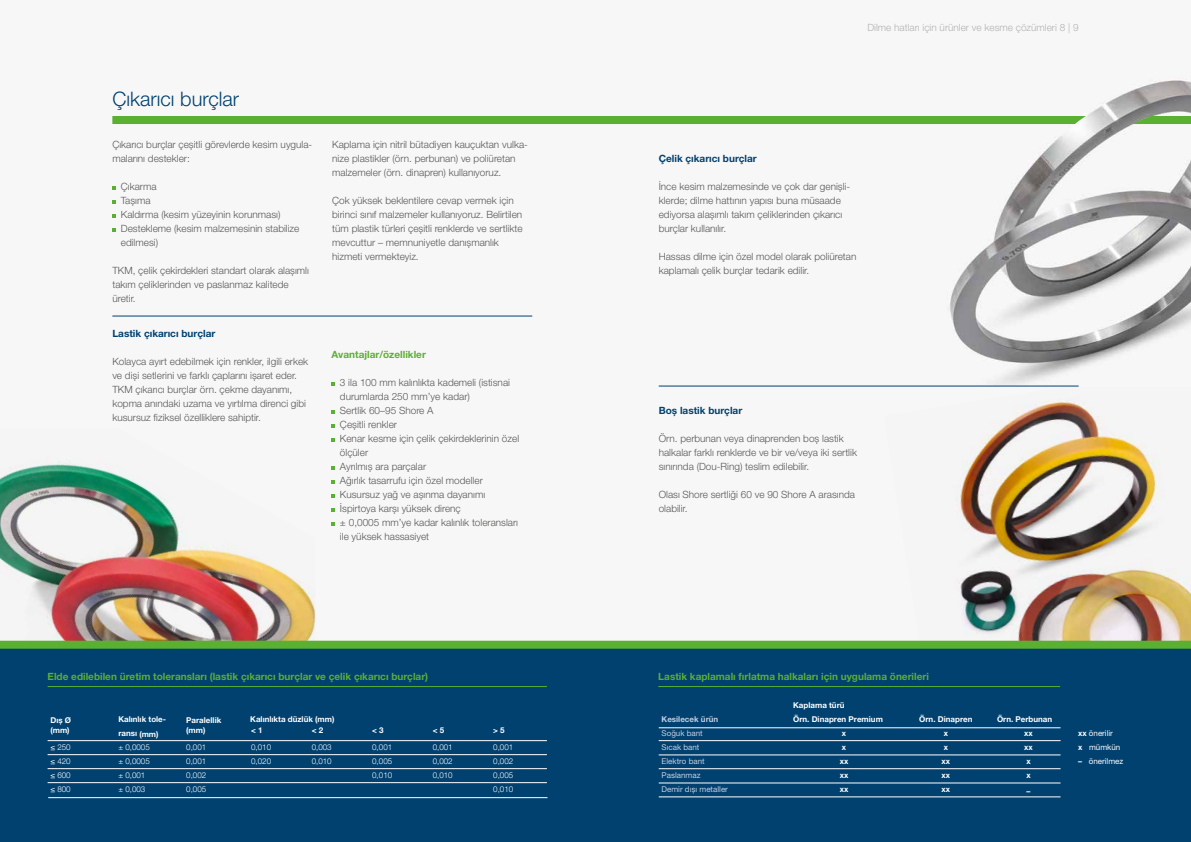
<style>
.page{position:relative;width:1191px;height:842px;background:#fff}
.page>*{position:absolute;margin:0;border:0;box-sizing:border-box;transform-origin:0 0}
.t1{font:300 20px "Helvetica Neue LT Pro";color:#004170}
.t2{font:300 10px/14px "Helvetica Neue LT Pro";color:#575756}
.t3{font:700 10px "Helvetica Neue LT Pro";color:#5ab031}
.t4{font:700 10px "Helvetica Neue LT Pro";color:#004170}
.t5{font:300 10px "Helvetica Neue LT Pro";color:#b3b2b2}
.t6{font:700 8px/14px "Helvetica Neue LT Pro";color:#fff}
.t7{font:300 8px/14px "Helvetica Neue LT Pro";color:#fff;text-align:justify}
.t8{font:8px/14px "Helvetica Neue LT Pro";color:#c4cee1}
.t9{font:8px/14px "Helvetica Neue LT Pro";color:#fff}
.t10{font:700 8px "Helvetica Neue LT Pro";color:#c4cee1}
.s1{font-weight:700}
</style>
<div class="page">
<img style="left:883px;top:386px;width:308px;height:255px">
<img style="left:0;top:452px;width:315px;height:189px">
<div style="left:0;top:649px;width:1191px;height:193px;background:#004170"></div>
<div style="left:0;top:641px;width:1191px;height:8px;background:#5ab031"></div>
<img style="left:912px;top:78px;width:279px;height:308px">
<div style="left:112px;top:116px;width:946px;height:8px;background:#5ab031"></div>
<svg style="left:331px;top:382px;width:4px;height:4px"></svg>
<svg style="left:331px;top:410px;width:4px;height:4px"></svg>
<svg style="left:331px;top:424px;width:4px;height:4px"></svg>
<svg style="left:331px;top:438px;width:4px;height:4px"></svg>
<svg style="left:331px;top:466px;width:4px;height:4px"></svg>
<svg style="left:331px;top:480px;width:4px;height:4px"></svg>
<svg style="left:331px;top:494px;width:4px;height:4px"></svg>
<svg style="left:331px;top:508px;width:4px;height:4px"></svg>
<svg style="left:331px;top:522px;width:4px;height:4px"></svg>
<hr style="left:658px;top:386px;width:420px;height:1px;background:#004170">
<hr style="left:658px;top:686px;width:402px;height:1px;background:#5ab031">
<hr style="left:658px;top:740px;width:402px;height:1px;background:#fff">
<hr style="left:658px;top:727px;width:402px;height:1px;background:#fff">
<hr style="left:658px;top:755px;width:402px;height:1px;background:#fff">
<hr style="left:658px;top:768px;width:402px;height:1px;background:#fff">
<hr style="left:658px;top:797px;width:402px;height:1px;background:#fff">
<hr style="left:658px;top:783px;width:402px;height:1px;background:#fff">
<hr style="left:48px;top:686px;width:499px;height:1px;background:#5ab031">
<svg style="left:112px;top:186px;width:4px;height:4px"></svg>
<svg style="left:112px;top:200px;width:4px;height:4px"></svg>
<svg style="left:112px;top:214px;width:4px;height:4px"></svg>
<svg style="left:112px;top:228px;width:4px;height:4px"></svg>
<hr style="left:112px;top:316px;width:420px;height:1px;background:#004170">
<div style="left:1159px;top:116px;width:32px;height:8px;background:#5ab031"></div>
<svg style="left:1132px;top:116px;width:27px;height:8px"></svg>
<svg style="left:1058px;top:116px;width:27px;height:8px"></svg>
<hr style="left:48px;top:740px;width:499px;height:1px;background:#fff">
<hr style="left:48px;top:754px;width:499px;height:1px;background:#fff">
<hr style="left:48px;top:768px;width:499px;height:1px;background:#fff">
<hr style="left:48px;top:782px;width:499px;height:1px;background:#fff">
<hr style="left:48px;top:797px;width:499px;height:1px;background:#fff">
<h1 class="t1" style="left:112px;top:87px;width:128px">Çıkarıcı burçlar</h1>
<p class="t2" style="left:112px;top:137px;width:201px">Çıkarıcı burçlar çeşitli görevlerde kesim uygula&shy;malarını destekler:</p>
<p class="t2" style="left:121px;top:179px;width:180px">Çıkarma<br>Taşıma<br>Kaldırma (kesim yüzeyinin korunması)<br>Destekleme (kesim malzemesinin stabilize edilmesi)</p>
<p class="t2" style="left:112px;top:263px;width:198px">TKM, çelik çekirdekleri standart olarak alaşımlı takım çeliklerinden ve paslanmaz kalitede üretir.</p>
<p class="t4" style="left:112px;top:327px;width:104px">Lastik çıkarıcı burçlar</p>
<p class="t2" style="left:112px;top:354px;width:197px">Kolayca ayırt edebilmek için renkler, ilgili erkek ve dişi setlerini ve farklı çaplarını işaret eder.<br>TKM çıkarıcı burçlar örn. çekme dayanımı, kopma anındaki uzama ve yırtılma direnci gibi kusursuz fiziksel özelliklere sahiptir.</p>
<p class="t2" style="left:332px;top:137px;width:197px">Kaplama için nitril bütadiyen kauçuktan vulka&shy;nize plastikler (örn. perbunan) ve poliüretan malzemeler (örn. dinapren) kullanıyoruz.</p>
<p class="t2" style="left:332px;top:193px;width:192px">Çok yüksek beklentilere cevap vermek için birinci sınıf malzemeler kullanıyoruz. Belirtilen tüm plastik türleri çeşitli renklerde ve sertlikte mevcuttur – memnuniyetle danışmanlık hizmeti vermekteyiz.</p>
<p class="t3" style="left:331px;top:348px;width:96px">Avantajlar/özellikler</p>
<p class="t2" style="left:340px;top:375px;width:181px">3 ila 100 mm kalınlıkta kademeli (istisnai durumlarda 250 mm’ye kadar)<br>Sertlik 60–95 Shore A<br>Çeşitli renkler<br>Kenar kesme için çelik çekirdeklerinin özel ölçüler<br>Ayrılmış ara parçalar<br>Ağırlık tasarrufu için özel modeller<br>Kusursuz yağ ve aşınma dayanımı<br>İspirtoya karşı yüksek direnç<br>± 0,0005 mm’ye kadar kalınlık toleransları ile yüksek hassasiyet</p>
<p class="t3" style="left:48px;top:670px;width:382px">Elde edilebilen üretim toleransları (lastik çıkarıcı burçlar ve çelik çıkarıcı burçlar)</p>
<p class="t6" style="left:50px;top:715px;width:22px;line-height:10px">Dış Ø (mm)</p>
<p class="t7" style="left:50px;top:740px;width:22px">≤ 250 ≤ 420 ≤ 600 ≤ 800</p>
<p class="t6" style="left:118px;top:712px;width:49px">Kalınlık tole&shy;ransı (mm)</p>
<p class="t7" style="left:118px;top:740px;width:33px;text-align:left">± 0,0005 ± 0,0005 ± 0,001 ± 0,003</p>
<p class="t6" style="left:186px;top:715px;width:37px;line-height:10px">Paralellik (mm)</p>
<p class="t7" style="left:186px;top:740px;width:22px">0,001<br>0,001<br>0,002<br>0,005</p>
<p class="t6" style="left:250px;top:712px;width:86px">Kalınlıkta düzlük (mm)</p>
<p class="t6" style="left:251px;top:723px;width:13px">&lt; 1</p>
<p class="t7" style="left:251px;top:740px;width:22px">0,010<br>0,020</p>
<p class="t6" style="left:312px;top:723px;width:13px">&lt; 2</p>
<p class="t7" style="left:312px;top:740px;width:22px">0,003<br>0,010</p>
<p class="t6" style="left:372px;top:723px;width:13px">&lt; 3</p>
<p class="t7" style="left:372px;top:740px;width:22px">0,001<br>0,005<br>0,010</p>
<p class="t6" style="left:433px;top:723px;width:13px">&lt; 5</p>
<p class="t7" style="left:433px;top:740px;width:22px">0,001<br>0,002<br>0,010</p>
<p class="t6" style="left:493px;top:723px;width:13px">&gt; 5</p>
<p class="t7" style="left:493px;top:740px;width:22px">0,001<br>0,002<br>0,005<br>0,010</p>
<p class="t5" style="left:867px;top:22px;width:213px">Dilme hatları için ürünler ve kesme çözümleri 8 | 9</p>
<p class="t4" style="left:658px;top:152px;width:100px">Çelik çıkarıcı burçlar</p>
<p class="t2" style="left:658px;top:179px;width:193px">İnce kesim malzemesinde ve çok dar genişli&shy;klerde; dilme hattının yapısı buna müsaade ediyorsa alaşımlı takım çeliklerinden çıkarıcı burçlar kullanılır.</p>
<p class="t2" style="left:658px;top:249px;width:199px">Hassas dilme için özel model olarak poliüretan kaplamalı çelik burçlar tedarik edilir.</p>
<p class="t4" style="left:658px;top:404px;width:85px">Boş lastik burçlar</p>
<p class="t2" style="left:658px;top:431px;width:200px">Örn. perbunan veya dinaprenden boş lastik halkalar farklı renklerde ve bir ve/veya iki sertlik sınırında (Dou-Ring) teslim edilebilir.</p>
<p class="t2" style="left:658px;top:487px;width:198px">Olası Shore sertliği 60 ve 90 Shore A arasında olabilir.</p>
<p class="t3" style="left:658px;top:670px;width:272px">Lastik kaplamalı fırlatma halkaları için uygulama önerileri</p>
<p class="t10" style="left:661px;top:714px;width:58px">Kesilecek ürün</p>
<p class="t8" style="left:661px;top:726px;width:68px">Soğuk bant<br>Sıcak bant<br>Elektro bant<br>Paslanmaz<br>Demir dışı metaller</p>
<p class="t6" style="left:793px;top:698px;width:53px">Kaplama türü</p>
<p class="t6" style="left:839px;top:712px;width:45px;text-indent:-47px">Örn. Dinapren Premium x<br>x<br>xx<br>xx<br>xx</p>
<p class="t6" style="left:919px;top:712px;width:55px;text-align:center">Örn. Dinapren x<br>x<br>xx<br>xx<br>xx</p>
<p class="t6" style="left:1024px;top:712px;width:30px;text-indent:-27px">Örn. Perbunan xx<br>xx<br>x<br>x</p>
<p class="t6" style="left:1026px;top:784px;width:5px">–</p>
<p class="t9" style="left:1078px;top:726px;width:44px"><span class="s1">xx</span> önerilir<br><span class="s1">x</span> mümkün</p>
<p class="t9" style="left:1078px;top:754px;width:47px"><span class="s1">–</span> önerilmez</p>
</div>
